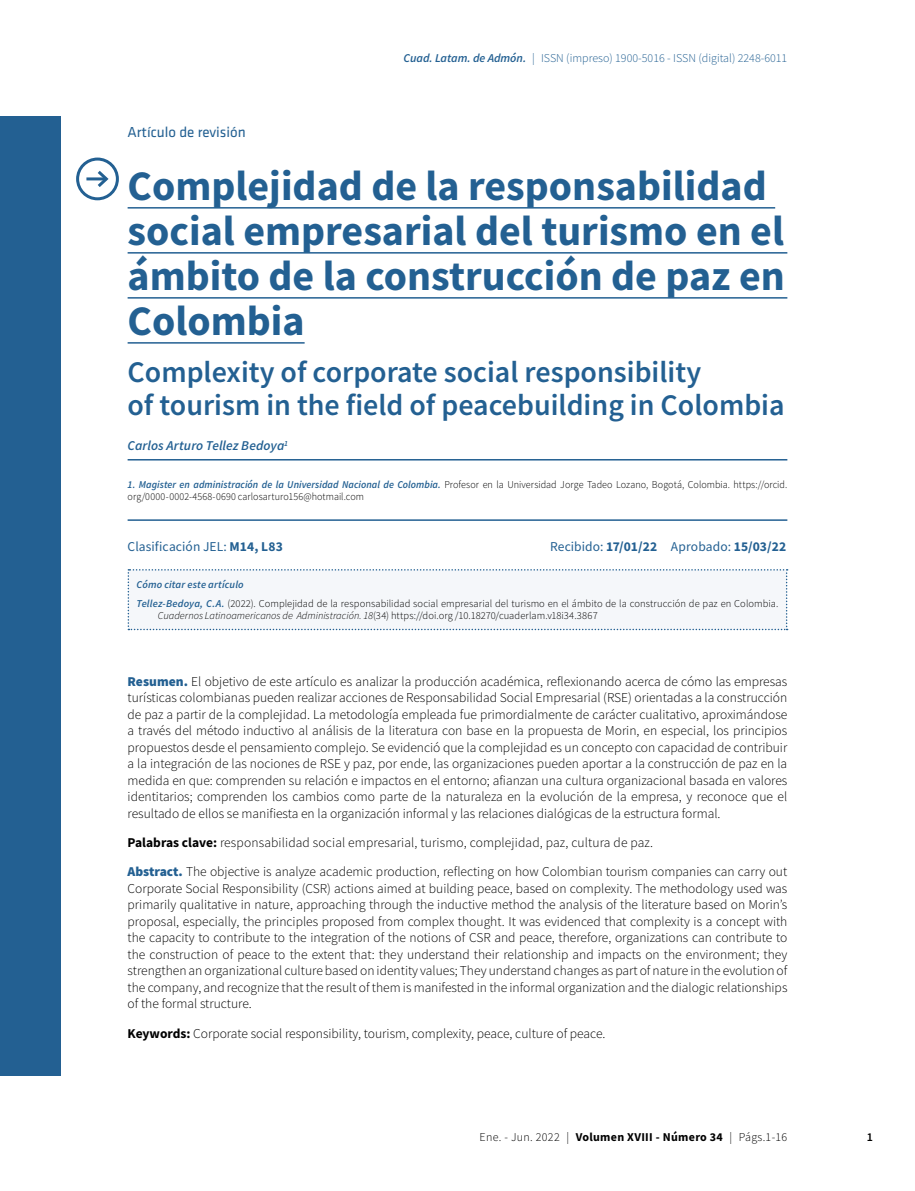
<style>
.page{position:relative;width:915px;height:1191px;background:#fff}
.page>*{position:absolute;margin:0;border:0;box-sizing:border-box;transform-origin:0 0}
.t1{font:700 42px/45px "Source Sans Pro";color:#236092}
.t2{font:600 30px/33px "Source Sans Pro";color:#236092}
.t3{font:15px "Klavika Regular TF";color:#236092}
.t4{font:300 13.5px/16.5px "Source Sans Pro";color:#000;text-align:justify}
.t5{font:13.5px "Source Sans Pro";letter-spacing:.005em;color:#236092}
.t6{font:italic 600 13.5px "Source Sans Pro";letter-spacing:.005em;color:#236092}
.t7{font:300 12px "Source Sans Pro";color:#236092}
.t8{font:300 12px "Source Sans Pro";letter-spacing:.025em;color:#000}
.t9{font:600 12px "Source Sans Pro";color:#000}
.t10{font:300 10.5px/18.3px "Source Sans Pro";letter-spacing:.005em;color:#000}
.t11{font:300 10.5px/12px "Source Sans Pro";letter-spacing:.005em;color:#000;scale:.96 1}
.s1{font-weight:600;font-style:italic}
.s2{font-weight:600;font-style:italic;color:#236092}
.s3{font-weight:700}
.s4{font-style:italic}
.s5{font-weight:900;color:#236092}
</style>
<div class="page">
<hr style="left:86px;top:177px;width:20px;height:3px;background:#236092">
<svg style="left:94px;top:170px;width:15px;height:17px"></svg>
<div style="left:76px;top:158px;width:43px;height:42px;border:3px solid #236092;border-radius:50%"></div>
<div style="left:0;top:116px;width:60px;height:959px;background:#236092"></div>
<hr style="left:128px;top:519px;width:659px;height:2px;background:#236092">
<div style="left:128px;top:569px;width:659px;height:61px;background:#f5f7fa"></div>
<hr style="left:128px;top:459px;width:659px;height:1px;background:#236092">
<hr style="left:128px;top:207px;width:647px;height:2px;background:#236092">
<hr style="left:128px;top:252px;width:659px;height:2px;background:#236092">
<hr style="left:128px;top:297px;width:659px;height:2px;background:#236092">
<hr style="left:128px;top:342px;width:176px;height:2px;background:#236092">
<p class="t7" style="left:403px;top:51px;width:385px"><span class="s1">Cuad. Latam. de Admón.</span> | ISSN (impreso) 1900-5016 - ISSN (digital) 2248-6011</p>
<p class="t3" style="left:128px;top:124px;width:120px">Artículo de revisión</p>
<h1 class="t1" style="left:128px;top:163px;width:658px">Complejidad de la responsabilidad social empresarial del turismo en el ámbito de la construcción de paz en<br>Colombia</h1>
<h2 class="t2" style="left:128px;top:355px;width:658px">Complexity of corporate social responsibility<br>of tourism in the field of peacebuilding in Colombia</h2>
<p class="t6" style="left:128px;top:437px;width:162px">Carlos Arturo Tellez Bedoya<sup>1</sup></p>
<p class="t11" style="left:128px;top:479px;width:688px"><span class="s2">1. Magister en administración de la Universidad Nacional de Colombia.</span> Profesor en la Universidad Jorge Tadeo Lozano, Bogotá, Colombia. https://orcid. org/0000-0002-4568-0690 carlosarturo156@hotmail.com</p>
<p class="t5" style="left:128px;top:538px;width:157px">Clasificación JEL: <span class="s3">M14, L83</span></p>
<p class="t5" style="left:550px;top:538px;width:237px">Recibido: <span class="s3">17/01/22</span> Aprobado: <span class="s3">15/03/22</span></p>
<p class="t10" style="left:136px;top:576px;width:643px"><span class="s2">Cómo citar este artículo<br>Tellez-Bedoya, C.A.</span> (2022). Complejidad de la responsabilidad social empresarial del turismo en el ámbito de la construcción de paz en Colombia.</p>
<p class="t10" style="left:158px;top:606px;width:441px"><span class="s4">Cuadernos Latinoamericanos de Administración. 18</span>(34) https://doi.org /10.18270/cuaderlam.v18i34.3867</p>
<p class="t4" style="left:128px;top:673px;width:661px"><span class="s5">Resumen.</span> El objetivo de este artículo es analizar la producción académica, reflexionando acerca de cómo las empresas turísticas colombianas pueden realizar acciones de Responsabilidad Social Empresarial (RSE) orientadas a la construcción de paz a partir de la complejidad. La metodología empleada fue primordialmente de carácter cualitativo, aproximándose a través del método inductivo al análisis de la literatura con base en la propuesta de Morin, en especial, los principios propuestos desde el pensamiento complejo. Se evidenció que la complejidad es un concepto con capacidad de contribuir a la integración de las nociones de RSE y paz, por ende, las organizaciones pueden aportar a la construcción de paz en la medida en que: comprenden su relación e impactos en el entorno; afianzan una cultura organizacional basada en valores identitarios; comprenden los cambios como parte de la naturaleza en la evolución de la empresa, y reconoce que el resultado de ellos se manifiesta en la organización informal y las relaciones dialógicas de la estructura formal.</p>
<p class="t4" style="left:128px;top:828px;width:661px;line-height:29.2px"><span class="s3">Palabras clave:</span> responsabilidad social empresarial, turismo, complejidad, paz, cultura de paz.<br><span class="s5">Abstract.</span> The objective is analyze academic production, reflecting on how Colombian tourism companies can carry out</p>
<p class="t4" style="left:128px;top:880px;width:661px">Corporate Social Responsibility (CSR) actions aimed at building peace, based on complexity. The methodology used was primarily qualitative in nature, approaching through the inductive method the analysis of the literature based on Morin’s proposal, especially, the principles proposed from complex thought. It was evidenced that complexity is a concept with the capacity to contribute to the integration of the notions of CSR and peace, therefore, organizations can contribute to the construction of peace to the extent that: they understand their relationship and impacts on the environment; they strengthen an organizational culture based on identity values; They understand changes as part of nature in the evolution of the company, and recognize that the result of them is manifested in the informal organization and the dialogic relationships of the formal structure.</p>
<p class="t4" style="left:128px;top:1024px;width:479px"><span class="s3">Keywords:</span> Corporate social responsibility, tourism, complexity, peace, culture of peace.</p>
<p class="t8" style="left:479px;top:1129px;width:309px">Ene. - Jun. 2022 | <span class="s3">Volumen XVIII - Número 34</span> | Págs.1-16</p>
<p class="t9" style="left:866px;top:1129px;width:8px">1</p>
</div>
